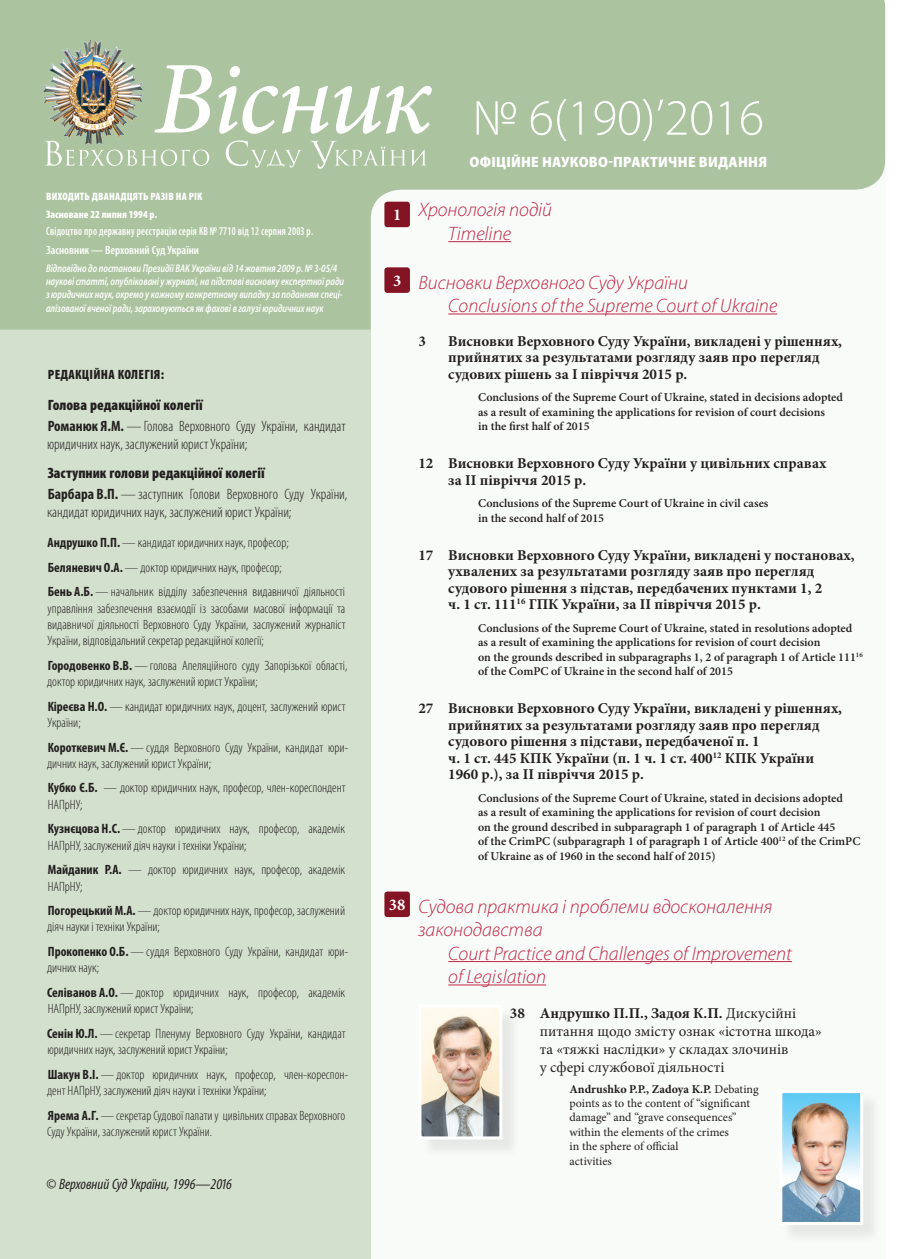
<style>
.page{position:relative;width:898px;height:1259px;background:#fff}
.page>*{position:absolute;margin:0;border:0;box-sizing:border-box;transform-origin:0 0}
.t1{font:300 51px "Myriad Pro";color:#fff}
.t2{font:italic 300 19.5px/23.4px "Myriad Pro";color:#bf2645}
.t3{font:700 16.5px "Minion Pro";color:#fff}
.t4{font:700 15px/16.5px "Minion Pro";color:#231f20}
.t5{font:300 condensed 15px/21px "Myriad Pro";color:#231f20}
.t6{font:15px/18px "Minion Pro";color:#231f20}
.t7{font:900 semi-condensed 15px "Myriad Pro";letter-spacing:.02em;color:#fff}
.t8{font:italic condensed 15px "Myriad Pro";color:#231f20}
.t9{font:300 condensed 13.5px/16.2px "Myriad Pro";color:#231f20}
.t10{font:900 condensed 13.5px "Myriad Pro";letter-spacing:.02em;color:#231f20}
.t11{font:600 12px/14.4px "Minion Pro";color:#231f20}
.t12{font:12px/14.4px "Minion Pro";color:#231f20}
.t13{font:600 condensed 12px/18.8px "Myriad Pro";letter-spacing:.02em;color:#fff;scale:.83 1}
.t14{font:italic 600 semi-condensed 11.1px/13.4px "Myriad Pro";color:#fff;scale:.82 1}
.t15{font:900 condensed 10.8px/17.4px "Myriad Pro";letter-spacing:.02em;color:#fff}
.s1{font-weight:900}
.s2{font-weight:700}
</style>
<div class="page">
<div style="left:0;top:330px;width:883px;height:929px;background:#d3e0cd"></div>
<div style="left:371px;top:156px;width:513px;height:1103px;background:#f9fbf9"></div>
<svg style="left:0;top:0;width:884px;height:330px;fill:#acc39f"></svg>
<svg style="left:155px;top:65px;width:276px;height:69px"></svg>
<svg style="left:45px;top:140px;width:381px;height:29px;background:#b5c9aa"></svg>
<img style="left:30px;top:26px;width:125px;height:136px">
<hr style="left:448px;top:241px;width:63px;height:1px;background:#bf2645">
<hr style="left:448px;top:313px;width:329px;height:1px;background:#bf2645">
<hr style="left:448px;top:961px;width:343px;height:1px;background:#bf2645">
<hr style="left:448px;top:984px;width:98px;height:1px;background:#bf2645">
<div style="left:420px;top:1007px;width:101px;height:151px;background:#eef0ee"></div>
<img style="left:422px;top:1008px;width:76px;height:127px">
<div style="left:418px;top:1004px;width:84px;height:135px;border:3px solid #fff"></div>
<div style="left:781px;top:1092px;width:100px;height:151px;background:#eeefed"></div>
<img style="left:783px;top:1094px;width:75px;height:127px">
<div style="left:779px;top:1090px;width:83px;height:135px;border:3px solid #fff"></div>
<div style="left:384px;top:202px;width:26px;height:25px;background:#841423;border-radius:3px"></div>
<div style="left:384px;top:267px;width:26px;height:26px;background:#841423;border-radius:3px"></div>
<div style="left:384px;top:891px;width:26px;height:26px;background:#841423;border-radius:3px"></div>
<p class="t15" style="left:46px;top:188px;width:158px">ВИХОДИТЬ ДВАНАДЦЯТЬ РАЗІВ НА РІК<br>Засноване 22 липня 1994 р.</p>
<p class="t13" style="left:46px;top:222px;width:323px">Свідоцтво про державну реєстрацію серія КВ № 7710 від 12 серпня 2003 р.<br>Засновник — Верховний Суд України</p>
<p class="t14" style="left:46px;top:261px;width:365px">Відповідно до постанови Президії ВАК України від 14 жовтня 2009 р. № 3-05/4 наукові статті, опубліковані у журналі, на підставі висновку експертної ради з юридичних наук, окремо у кожному конкретному випадку за поданням спеці&shy;алізованої вченої ради, зараховуються як фахові в галузі юридичних наук</p>
<p class="t10" style="left:48px;top:366px;width:118px">РЕДАКЦІЙНА КОЛЕГІЯ:</p>
<p class="t5" style="left:48px;top:395px;width:299px"><span class="s1">Голова редакційної колегії<br></span><span class="s2">Романюк Я.М.</span>— Голова Верховного Суду України, кандидат</p>
<p class="t5" style="left:47px;top:434px;width:202px">юридичних наук, заслужений юрист України;</p>
<p class="t5" style="left:48px;top:462px;width:301px"><span class="s1">Заступник голови редакційної колегії<br></span><span class="s2">Барбара В.П.</span> — заступник Голови Верховного Суду України,</p>
<p class="t5" style="left:47px;top:501px;width:246px">кандидат юридичних наук, заслужений юрист України;</p>
<p class="t9" style="left:48px;top:530px;width:299px;line-height:24.8px"><span class="s2">Андрушко П.П.</span>— кандидат юридичних наук, професор;<br><span class="s2">Беляневич О.А.</span> — доктор юридичних наук, професор;<br><span class="s2">Бень А.Б.</span> — начальник відділу забезпечення видавничої діяльності</p>
<p class="t9" style="left:47px;top:600px;width:299px;text-align:justify">управління забезпечення взаємодії із засобами масової інформації та видавничої діяльності Верховного Суду України, заслужений журналіст України, відповідальний секретар редакційної колегії;</p>
<p class="t9" style="left:47px;top:657px;width:301px"><span class="s2">Городовенко В.В.</span>— голова Апеляційного суду Запорізької області, доктор юридичних наук, заслужений юрист України;</p>
<p class="t9" style="left:47px;top:698px;width:299px"><span class="s2">Кіреєва Н.О.</span> —кандидат юридичних наук, доцент, заслужений юрист<br>України;</p>
<p class="t9" style="left:47px;top:739px;width:302px"><span class="s2">Короткевич М.Є.</span> —суддя Верховного Суду України, кандидат юри&shy;дичних наук, заслужений юрист України;</p>
<p class="t9" style="left:48px;top:780px;width:299px"><span class="s2">Кубко Є.Б.</span> — доктор юридичних наук, професор, член-кореспондент<br>НАПрНУ;</p>
<p class="t9" style="left:48px;top:821px;width:299px"><span class="s2">Кузнєцова Н.С.</span> —доктор юридичних наук, професор, академік<br>НАПрНУ, заслужений діяч науки і техніки України;</p>
<p class="t9" style="left:48px;top:862px;width:299px"><span class="s2">Майданик Р.А.</span> — доктор юридичних наук, професор, академік<br>НАПрНУ;</p>
<p class="t9" style="left:47px;top:903px;width:299px"><span class="s2">Погорецький М.А.</span> — доктор юридичних наук, професор, заслужений діяч науки і техніки України;</p>
<p class="t9" style="left:47px;top:944px;width:302px"><span class="s2">Прокопенко О.Б.</span>—суддя Верховного Суду України, кандидат юри&shy;дичних наук;</p>
<p class="t9" style="left:47px;top:985px;width:299px"><span class="s2">Селіванов А.О.</span> —доктор юридичних наук, професор, академік<br>НАПрНУ, заслужений юрист України;</p>
<p class="t9" style="left:47px;top:1025px;width:300px"><span class="s2">Сенін Ю.Л.</span> — секретар Пленуму Верховного Суду України, кандидат юридичних наук, заслужений юрист України;</p>
<p class="t9" style="left:47px;top:1066px;width:302px"><span class="s2">Шакун В.І.</span> — доктор юридичних наук, професор, член-кореспон&shy;дент НАПрНУ, заслужений діяч науки і техніки України;</p>
<p class="t9" style="left:47px;top:1107px;width:299px"><span class="s2">Ярема А.Г.</span> — секретар Судової палати у -цивільних справах Верховного<br>Суду України, заслужений юрист України.</p>
<p class="t8" style="left:46px;top:1175px;width:187px">© Верховний Суд України, 1996—2016</p>
<h1 class="t1" style="left:472px;top:90px;width:293px">№ 6(190)’2016</h1>
<p class="t7" style="left:469px;top:153px;width:299px">ОФІЦІЙНЕ НАУКОВО-ПРАКТИЧНЕ ВИДАННЯ</p>
<p class="t3" style="left:393px;top:203px;width:10px">1</p>
<p class="t3" style="left:393px;top:269px;width:10px">3</p>
<p class="t3" style="left:389px;top:893px;width:18px">38</p>
<h2 class="t2" style="left:418px;top:199px;width:135px;text-align:center">Хронологія подій<br>Timeline</h2>
<h2 class="t2" style="left:448px;top:271px;width:330px;text-indent:-30px">Висновки Верховного Суду України<br>Conclusions of the Supreme Court of Ukraine</h2>
<p class="t4" style="left:418px;top:332px;width:9px">3</p>
<p class="t4" style="left:448px;top:332px;width:395px">Висновки Верховного Суду України, викладені у рішеннях, прийнятих за результатами розгляду заяв про перегляд судових рішень за І півріччя 2015 р.</p>
<p class="t11" style="left:478px;top:390px;width:366px">Conclusions of the Supreme Court of Ukraine, stated in decisions adopted as a result of examining the applications for revision of court decisions<br>in the first half of 2015</p>
<p class="t4" style="left:448px;top:455px;width:379px;text-indent:-30px">12 Висновки Верховного Суду України у цивільних справах за ІІ півріччя 2015 р.</p>
<p class="t11" style="left:478px;top:496px;width:292px">Conclusions of the Supreme Court of Ukraine in civil cases in the second half of 2015</p>
<p class="t4" style="left:448px;top:546px;width:407px;text-indent:-30px">17 Висновки Верховного Суду України, викладені у постановах, ухвалених за результатами розгляду заяв про перегляд судового рішення з підстав, передбачених пунктами 1, 2<br>ч. 1 ст. 111<sup>16</sup> ГПК України, за II півріччя 2015 р.</p>
<p class="t11" style="left:478px;top:621px;width:386px">Conclusions of the Supreme Court of Ukraine, stated in resolutions adopted as a result of examining the applications for revision of court decision<br>on the grounds described in subparagraphs 1, 2 of paragraph 1 of Article 111<sup>16 </sup>of the ComPC of Ukraine in the second half of 2015</p>
<p class="t4" style="left:448px;top:700px;width:395px;text-indent:-30px">27 Висновки Верховного Суду України, викладені у рішеннях, прийнятих за результатами розгляду заяв про перегляд судового рішення з підстави, передбаченої п. 1<br>ч. 1 ст. 445 КПК України (п. 1 ч. 1 ст. 400<sup>12</sup> КПК України 1960 р.), за II півріччя 2015 р.</p>
<p class="t11" style="left:478px;top:791px;width:384px">Conclusions of the Supreme Court of Ukraine, stated in decisions adopted<br>as a result of examining the applications for revision of court decision<br>on the ground described in subparagraph 1 of paragraph 1 of Article 445<br>of the CrimPC (subparagraph 1 of paragraph 1 of Article 400<sup>12</sup> of the CrimPC of Ukraine as of 1960 in the second half of 2015)</p>
<h2 class="t2" style="left:418px;top:895px;width:355px">Судова практика і проблеми вдосконалення законодавства</h2>
<h2 class="t2" style="left:448px;top:942px;width:345px">Court Practice and Challenges of Improvement of Legislation</h2>
<p class="t6" style="left:539px;top:1004px;width:283px;text-indent:-30px"><span class="s2">38 Андрушко П.П., Задоя К.П.</span> Дискусійні питання щодо змісту ознак «істотна шкода» та «тяжкі наслідки» у складах злочинів<br>у сфері службової діяльності</p>
<p class="t12" style="left:569px;top:1081px;width:190px"><span class="s2">Andrushko P.P., Zadoya K.P.</span> Debating points as to the content of “significant damage” and “grave consequences” within the elements of the crimes<br>in the sphere of official<br>activities</p>
</div>
